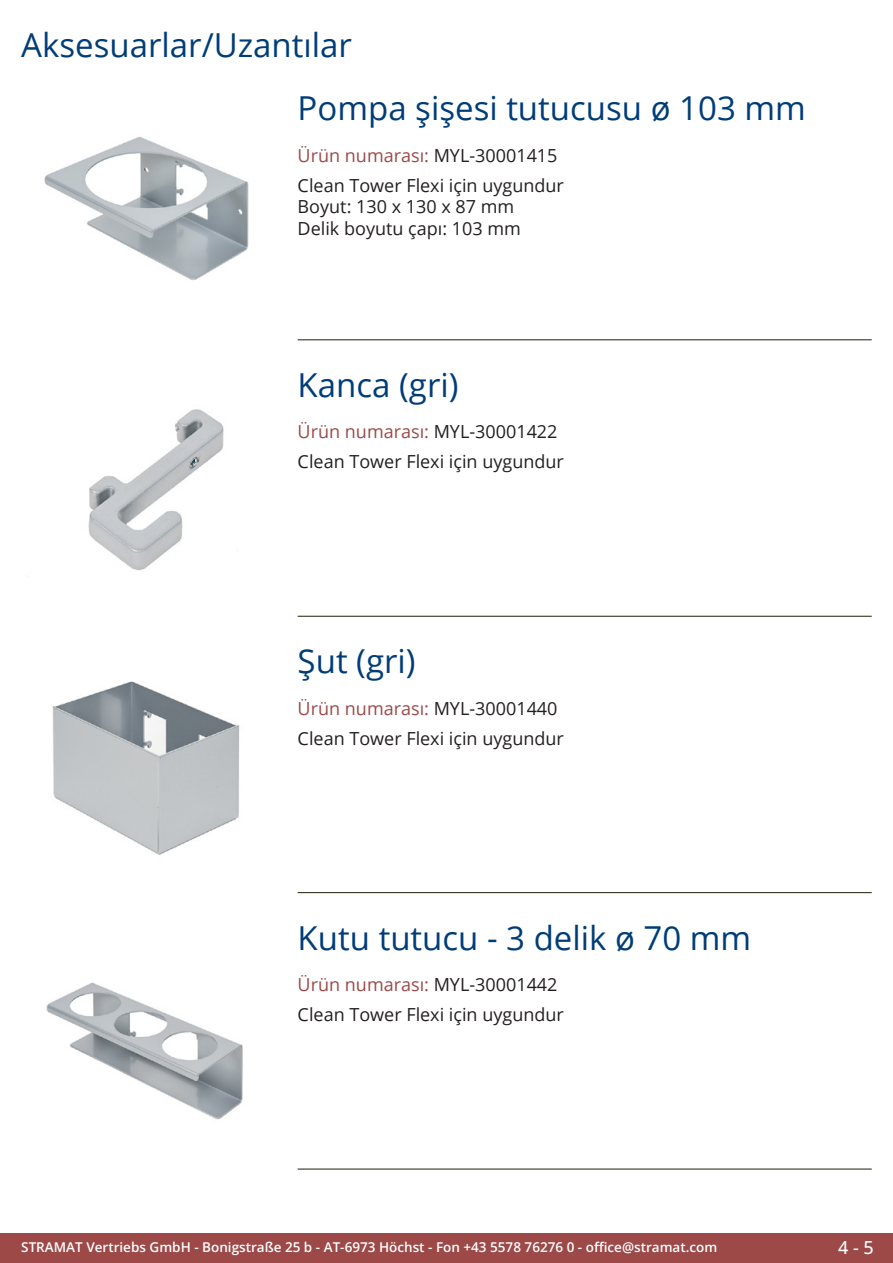
<style>
.page{position:relative;width:893px;height:1263px;background:#fff}
.page>*{position:absolute;margin:0;border:0;box-sizing:border-box;transform-origin:0 0}
.Produkttitel{font:33px "Open Sans";color:#003d78}
.RastTitel{font:33px "Open Sans";color:#003d78}
.Beschreibung_Text{font:18px/21.6px "Open Sans";color:#231f20}
.TechDaten_Überschrif{font:18px "Open Sans";color:#9c4948}
.t1{font:500 18px "Open Sans";color:#fff}
.t2{font:600 13.5px "Open Sans";color:#fff}
.s1{color:#231f20}
</style>
<div class="page">
<div style="left:0;top:1233px;width:893px;height:30px;background:#9c4948"></div>
<hr style="left:298px;top:340px;width:574px;height:1px;background:#201d08">
<hr style="left:298px;top:616px;width:574px;height:1px;background:#201d08">
<hr style="left:298px;top:892px;width:574px;height:1px;background:#201d08">
<hr style="left:298px;top:1169px;width:574px;height:1px;background:#201d08">
<img style="left:44px;top:136px;width:205px;height:145px">
<img style="left:88px;top:409px;width:136px;height:162px">
<img style="left:52px;top:681px;width:188px;height:174px">
<img style="left:46px;top:982px;width:197px;height:138px">
<p class="RastTitel" style="left:21px;top:22px;width:332px">Aksesuarlar/Uzantılar</p>
<p class="Produkttitel" style="left:298px;top:86px;width:510px">Pompa şişesi tutucusu ø 103 mm</p>
<p class="TechDaten_Überschrif" style="left:298px;top:143px;width:261px">Ürün numarası: <span class="s1">MYL-30001415</span></p>
<p class="Beschreibung_Text" style="left:298px;top:174px;width:268px">Clean Tower Flexi için uygundur<br>Boyut: 130 x 130 x 87 mm<br>Delik boyutu çapı: 103 mm</p>
<p class="Produkttitel" style="left:298px;top:362px;width:162px">Kanca (gri)</p>
<p class="TechDaten_Überschrif" style="left:298px;top:420px;width:261px">Ürün numarası: <span class="s1">MYL-30001422</span></p>
<p class="Beschreibung_Text" style="left:298px;top:450px;width:268px">Clean Tower Flexi için uygundur</p>
<p class="Produkttitel" style="left:298px;top:638px;width:120px">Şut (gri)</p>
<p class="TechDaten_Überschrif" style="left:298px;top:696px;width:261px">Ürün numarası: <span class="s1">MYL-30001440</span></p>
<p class="Beschreibung_Text" style="left:298px;top:727px;width:268px">Clean Tower Flexi için uygundur</p>
<p class="Produkttitel" style="left:298px;top:915px;width:455px">Kutu tutucu - 3 delik ø 70 mm</p>
<p class="TechDaten_Überschrif" style="left:298px;top:972px;width:261px">Ürün numarası: <span class="s1">MYL-30001442</span></p>
<p class="Beschreibung_Text" style="left:298px;top:1003px;width:268px">Clean Tower Flexi için uygundur</p>
<p class="t2" style="left:21px;top:1238px;width:698px">STRAMAT Vertriebs GmbH - Bonigstraße 25 b - AT-6973 Höchst - Fon +43 5578 76276 0 - office@stramat.com</p>
<p class="t1" style="left:838px;top:1234px;width:37px">4 - 5</p>
</div>
